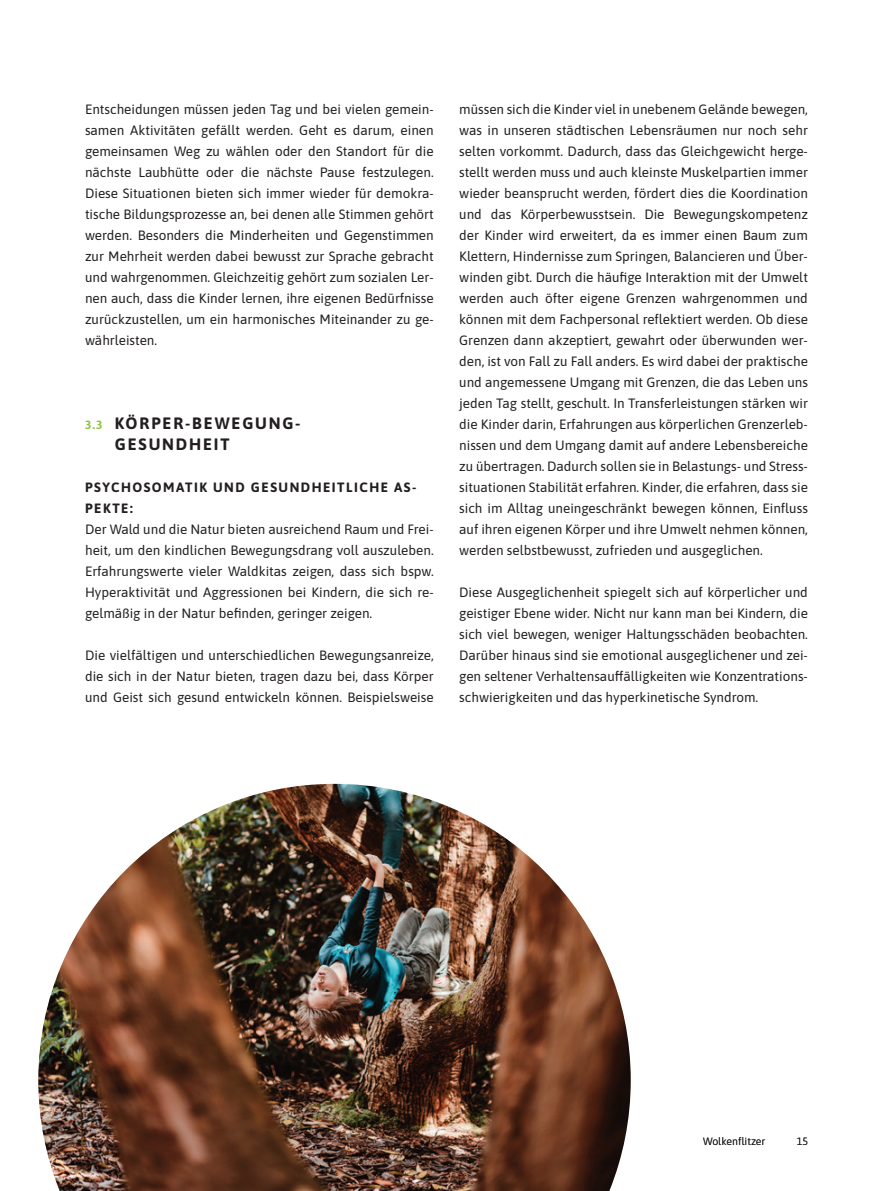
<style>
.page{position:relative;width:893px;height:1191px;background:#fff}
.page>*{position:absolute;margin:0;border:0;box-sizing:border-box;transform-origin:0 0}
.t1{font:700 16.5px/21px "Asap";letter-spacing:.11em;color:#231f20}
.t2{font:13.5px/21px "Asap";color:#231f20;text-align:justify}
.t3{font:700 13.5px/21px "Asap";letter-spacing:.11em;color:#231f20}
.t4{font:300 10.5px "Asap";color:#231f20}
.s1{font-size:12px;color:#8bc63e}
</style>
<div class="page">
<img style="left:38px;top:784px;width:593px;height:407px">
<p class="t2" style="left:85px;top:98px;width:350px">Entscheidungen müssen jeden Tag und bei vielen gemein&shy;samen Aktivitäten gefällt werden. Geht es darum, einen gemeinsamen Weg zu wählen oder den Standort für die nächste Laubhütte oder die nächste Pause festzulegen.<br>Diese Situationen bieten sich immer wieder für demokra&shy;tische Bildungsprozesse an, bei denen alle Stimmen gehört werden. Besonders die Minderheiten und Gegenstimmen zur Mehrheit werden dabei bewusst zur Sprache gebracht und wahrgenommen. Gleichzeitig gehört zum sozialen Ler&shy;nen auch, dass die Kinder lernen, ihre eigenen Bedürfnisse zurückzustellen, um ein harmonisches Miteinander zu ge&shy;währleisten.</p>
<p class="t1" style="left:115px;top:412px;width:187px;text-indent:-30px"><span class="s1">3.3</span> KÖRPER-BEWEGUNG-<br>GESUNDHEIT</p>
<p class="t3" style="left:85px;top:476px;width:333px">PSYCHOSOMATIK UND GESUNDHEITLICHE AS-<br>PEKTE:</p>
<p class="t2" style="left:85px;top:518px;width:350px">Der Wald und die Natur bieten ausreichend Raum und Frei&shy;heit, um den kindlichen Bewegungsdrang voll auszuleben.<br>Erfahrungswerte vieler Waldkitas zeigen, dass sich bspw.<br>Hyperaktivität und Aggressionen bei Kindern, die sich re&shy;gelmäßig in der Natur befinden, geringer zeigen.</p>
<p class="t2" style="left:85px;top:644px;width:350px">Die vielfältigen und unterschiedlichen Bewegungsanreize, die sich in der Natur bieten, tragen dazu bei, dass Körper und Geist sich gesund entwickeln können. Beispielsweise</p>
<p class="t2" style="left:459px;top:98px;width:350px">müssen sich die Kinder viel in unebenem Gelände bewegen, was in unseren städtischen Lebensräumen nur noch sehr selten vorkommt. Dadurch, dass das Gleichgewicht herge&shy;stellt werden muss und auch kleinste Muskelpartien immer wieder beansprucht werden, fördert dies die Koordination und das Körperbewusstsein. Die Bewegungskompetenz der Kinder wird erweitert, da es immer einen Baum zum Klettern, Hindernisse zum Springen, Balancieren und Über&shy;winden gibt. Durch die häufige Interaktion mit der Umwelt werden auch öfter eigene Grenzen wahrgenommen und können mit dem Fachpersonal reflektiert werden. Ob diese Grenzen dann akzeptiert, gewahrt oder überwunden wer&shy;den, ist von Fall zu Fall anders. Es wird dabei der praktische und angemessene Umgang mit Grenzen, die das Leben uns jeden Tag stellt, geschult. In Transferleistungen stärken wir die Kinder darin, Erfahrungen aus körperlichen Grenzerleb&shy;nissen und dem Umgang damit auf andere Lebensbereiche zu übertragen. Dadurch sollen sie in Belastungs- und Stress&shy;situationen Stabilität erfahren. Kinder, die erfahren, dass sie sich im Alltag uneingeschränkt bewegen können, Einfluss auf ihren eigenen Körper und ihre Umwelt nehmen können, werden selbstbewusst, zufrieden und ausgeglichen.</p>
<p class="t2" style="left:459px;top:581px;width:350px">Diese Ausgeglichenheit spiegelt sich auf körperlicher und geistiger Ebene wider. Nicht nur kann man bei Kindern, die sich viel bewegen, weniger Haltungsschäden beobachten.<br>Darüber hinaus sind sie emotional ausgeglichener und zei&shy;gen seltener Verhaltensauffälligkeiten wie Konzentrations&shy;schwierigkeiten und das hyperkinetische Syndrom.</p>
<p class="t4" style="left:703px;top:1133px;width:64px">Wolkenflitzer</p>
<p class="t4" style="left:797px;top:1133px;width:13px">15</p>
</div>
